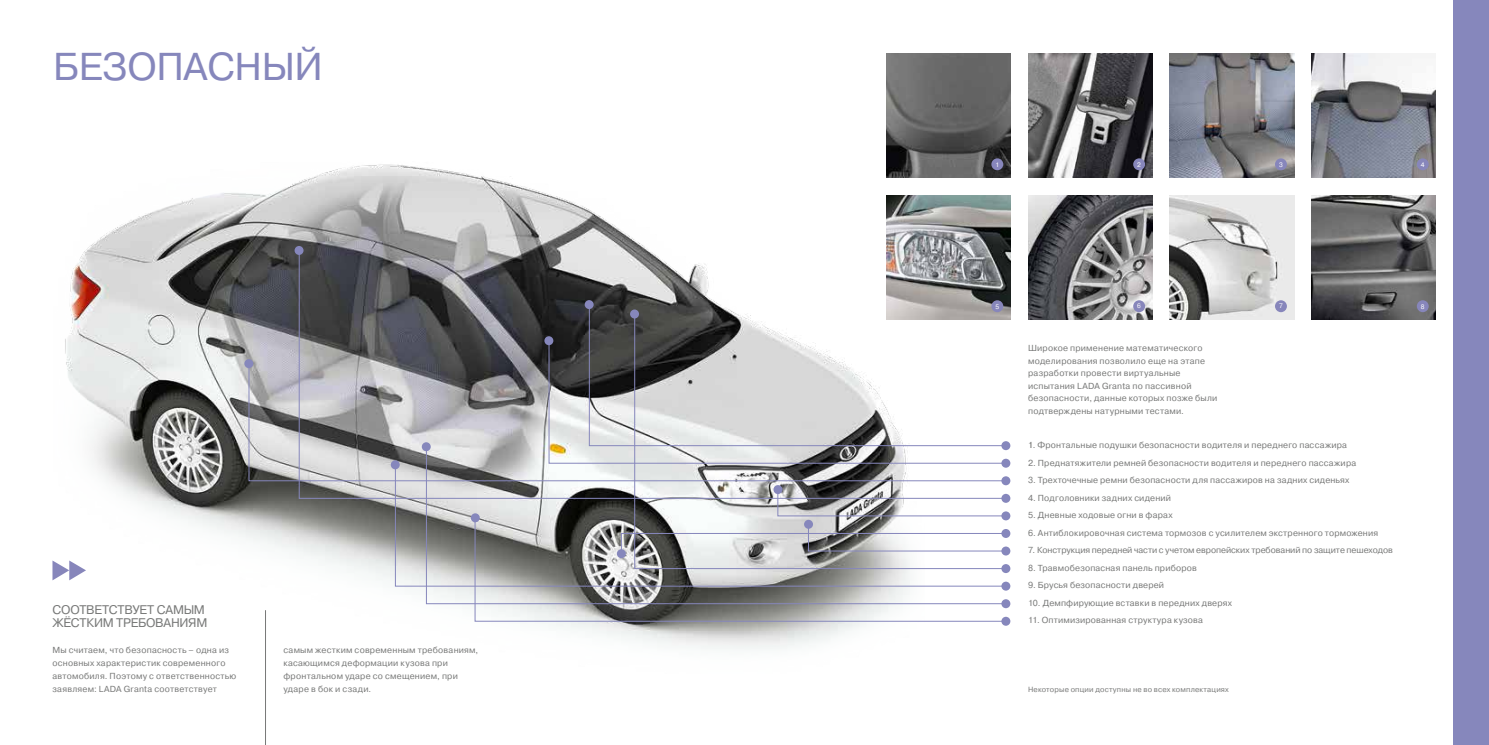
<style>
.page{position:relative;width:1489px;height:745px;background:#fff}
.page>*{position:absolute;margin:0;border:0;box-sizing:border-box;transform-origin:0 0}
.t1{font:38.75px "LADA Pragmatica";letter-spacing:-.01em;color:#8687bc}
.t2{font:12.5px/12.9px "LADA Pragmatica";letter-spacing:-.015em;color:#787978}
.t3{font:8.75px/12.5px "LADA Pragmatica";letter-spacing:.025em;color:#787978}
.t4{font:8.75px "LADA Pragmatica";letter-spacing:-.005em;color:#787978}
.t5{font:7.5px "LADA Pragmatica";letter-spacing:.025em;color:#787978}
.t6{font:6.5px "LADA Pragmatica";color:#fff}
.s1{color:#636462}
</style>
<div class="page">
<img style="left:65px;top:164px;width:859px;height:486px">
<svg style="left:52px;top:560px;width:34px;height:20px"></svg>
<svg style="left:474px;top:603px;width:532px;height:18px"></svg>
<svg style="left:426px;top:586px;width:580px;height:17px"></svg>
<svg style="left:395px;top:498px;width:611px;height:88px;background:#9fa0a0"></svg>
<svg style="left:634px;top:498px;width:372px;height:70px"></svg>
<svg style="left:621px;top:526px;width:385px;height:28px"></svg>
<svg style="left:777px;top:498px;width:229px;height:18px"></svg>
<svg style="left:299px;top:250px;width:708px;height:248px"></svg>
<svg style="left:249px;top:363px;width:758px;height:118px;background:#aeaeb1"></svg>
<svg style="left:548px;top:340px;width:459px;height:123px"></svg>
<svg style="left:589px;top:304px;width:417px;height:141px"></svg>
<svg style="left:1001px;top:598px;width:9px;height:9px"></svg>
<div style="left:1001px;top:581px;width:9px;height:9px;background:#8687bc;border-radius:50%"></div>
<div style="left:1001px;top:616px;width:9px;height:9px;background:#8687bc;border-radius:50%"></div>
<div style="left:1001px;top:441px;width:9px;height:9px;background:#8687bc;border-radius:50%"></div>
<div style="left:1001px;top:458px;width:9px;height:9px;background:#8687bc;border-radius:50%"></div>
<div style="left:1001px;top:476px;width:9px;height:9px;background:#8687bc;border-radius:50%"></div>
<div style="left:1001px;top:493px;width:9px;height:9px;background:#8687bc;border-radius:50%"></div>
<div style="left:1001px;top:511px;width:9px;height:9px;background:#8687bc;border-radius:50%"></div>
<div style="left:1001px;top:528px;width:9px;height:9px;background:#8687bc;border-radius:50%"></div>
<div style="left:1001px;top:546px;width:9px;height:9px;background:#8687bc;border-radius:50%"></div>
<svg style="left:1001px;top:563px;width:9px;height:9px"></svg>
<div style="left:471px;top:513px;width:9px;height:9px;background:#8687bc;border-radius:50%"></div>
<div style="left:294px;top:246px;width:9px;height:9px;background:#8687bc;border-radius:50%"></div>
<div style="left:773px;top:485px;width:9px;height:8px;background:#8687bc;border-radius:50%"></div>
<div style="left:617px;top:549px;width:9px;height:9px;background:#8687bc;border-radius:50%"></div>
<div style="left:244px;top:359px;width:9px;height:9px;background:#8687bc;border-radius:50%"></div>
<div style="left:391px;top:460px;width:9px;height:9px;background:#8687bc;border-radius:50%"></div>
<div style="left:804px;top:519px;width:9px;height:9px;background:#8687bc;border-radius:50%"></div>
<div style="left:422px;top:442px;width:9px;height:9px;background:#8687bc;border-radius:50%"></div>
<div style="left:584px;top:300px;width:9px;height:9px;background:#8687bc;border-radius:50%"></div>
<div style="left:544px;top:336px;width:9px;height:9px;background:#8687bc;border-radius:50%"></div>
<div style="left:630px;top:309px;width:9px;height:9px;background:#8687bc;border-radius:50%"></div>
<div style="left:1453px;top:0;width:35px;height:744px;background:#8687bc"></div>
<img style="left:1311px;top:53px;width:124px;height:124px">
<div style="left:1416px;top:158px;width:12px;height:12px;background:#8786bb;border-radius:50%"></div>
<img style="left:1169px;top:53px;width:124px;height:124px">
<div style="left:1274px;top:158px;width:12px;height:12px;background:#8786bb;border-radius:50%"></div>
<img style="left:1028px;top:53px;width:124px;height:124px">
<div style="left:1133px;top:158px;width:11px;height:12px;background:#8786bb;border-radius:50%"></div>
<img style="left:886px;top:53px;width:124px;height:124px">
<div style="left:991px;top:158px;width:12px;height:12px;background:#8786bb;border-radius:50%"></div>
<img style="left:1311px;top:195px;width:124px;height:124px">
<div style="left:1416px;top:300px;width:12px;height:12px;background:#8786bb;border-radius:50%"></div>
<img style="left:1169px;top:195px;width:124px;height:124px">
<div style="left:1274px;top:300px;width:12px;height:12px;background:#8786bb;border-radius:50%"></div>
<img style="left:1028px;top:195px;width:124px;height:124px">
<div style="left:1133px;top:300px;width:11px;height:12px;background:#8786bb;border-radius:50%"></div>
<img style="left:886px;top:195px;width:124px;height:124px">
<div style="left:991px;top:300px;width:12px;height:12px;background:#8786bb;border-radius:50%"></div>
<hr style="left:265px;top:609px;width:1px;height:135px;background:#787978">
<h1 class="t1" style="left:53px;top:43px;width:271px">БЕЗОПАСНЫЙ</h1>
<h2 class="t2" style="left:52px;top:603px;width:156px">СООТВЕТСТВУЕТ САМЫМ<br>ЖЁСТКИМ ТРЕБОВАНИЯМ</h2>
<p class="t3" style="left:52px;top:643px;width:185px;line-height:12.9px">Мы считаем, что безопасность – одна из основных характеристик современного автомобиля. Поэтому с ответственностью заявляем: LADA Granta соответствует</p>
<p class="t3" style="left:283px;top:643px;width:196px;line-height:13px">самым жестким современным требованиям, касающимся деформации кузова при фронтальном ударе со смещением, при ударе в бок и сзади.</p>
<p class="t6" style="left:995px;top:160px;width:5px">1</p>
<p class="t6" style="left:1137px;top:160px;width:5px">2</p>
<p class="t6" style="left:1278px;top:160px;width:5px">3</p>
<p class="t6" style="left:1420px;top:160px;width:5px">4</p>
<p class="t6" style="left:995px;top:302px;width:5px">5</p>
<p class="t6" style="left:1137px;top:302px;width:5px">6</p>
<p class="t6" style="left:1278px;top:302px;width:5px">7</p>
<p class="t6" style="left:1420px;top:302px;width:5px">8</p>
<p class="t3" style="left:1028px;top:342px;width:191px">Широкое применение математического моделирования позволило еще на этапе разработки провести виртуальные испытания LADA Granta по пассивной безопасности, данные которых позже были подтверждены натурными тестами.</p>
<p class="t3" style="left:1028px;top:438px;width:320px"><span class="s1">1</span>. Фронтальные подушки безопасности водителя и переднего пассажира</p>
<p class="t3" style="left:1028px;top:456px;width:329px">2. Преднатяжители ремней безопасности водителя и переднего пассажира</p>
<p class="t3" style="left:1028px;top:473px;width:323px">3. Трехточечные ремни безопасности для пассажиров на задних сиденьях</p>
<p class="t3" style="left:1028px;top:491px;width:144px">4. Подголовники задних сидений</p>
<p class="t3" style="left:1028px;top:508px;width:146px">5. Дневные ходовые огни в фарах</p>
<p class="t3" style="left:1028px;top:526px;width:351px">6. Aнтиблокировочная система тормозов с усилителем экстренного торможения</p>
<p class="t4" style="left:1028px;top:544px;width:366px">7. Конструкция передней части с учетом европейских требований по защите пешеходов</p>
<p class="t3" style="left:1028px;top:561px;width:170px">8. Травмобезопасная панель приборов</p>
<p class="t3" style="left:1028px;top:578px;width:137px">9. Брусья безопасности дверей</p>
<p class="t3" style="left:1028px;top:596px;width:205px">10. Демпфирующие вставки в передних дверях</p>
<p class="t3" style="left:1028px;top:613px;width:176px">11. Оптимизированная структура кузова</p>
<p class="t5" style="left:1028px;top:683px;width:202px">Некоторые опции доступны не во всех комплектациях</p>
</div>
